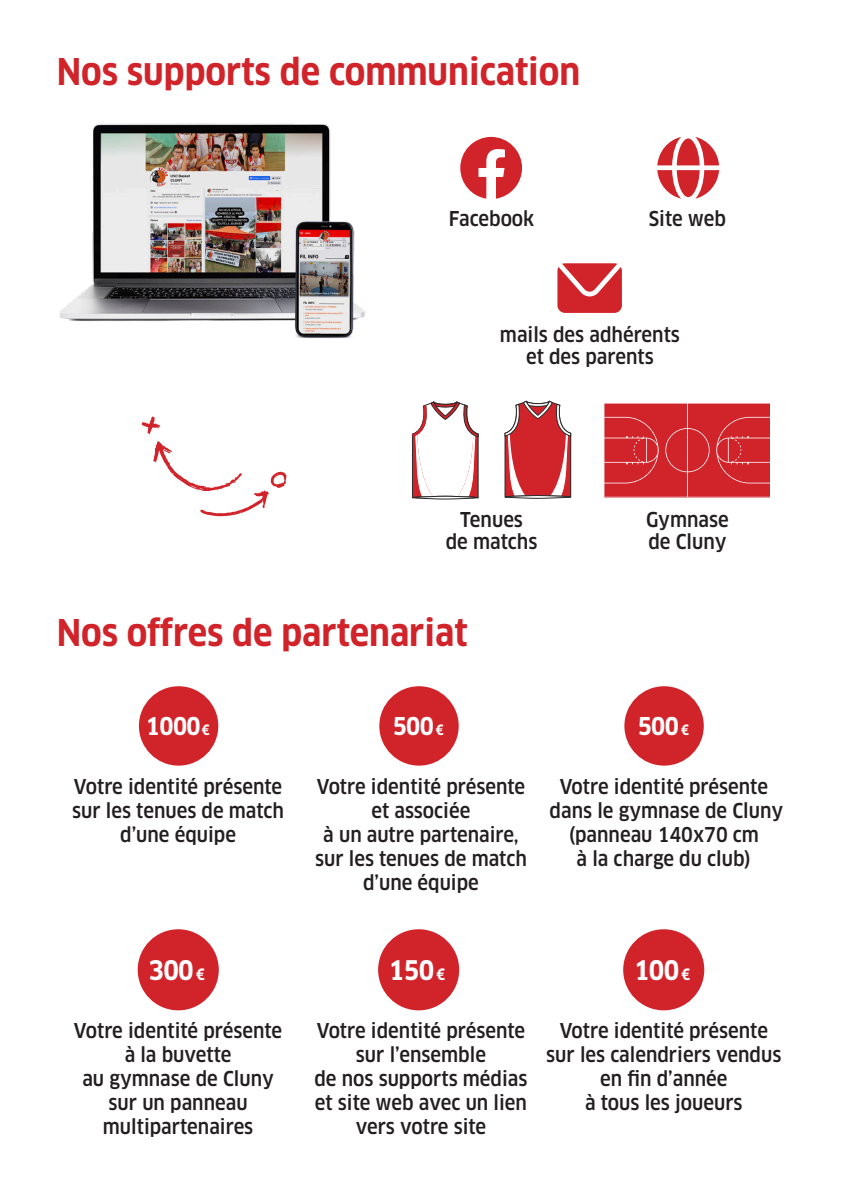
<style>
.page{position:relative;width:842px;height:1191px;background:#fff}
.page>*{position:absolute;margin:0;border:0;box-sizing:border-box;transform-origin:0 0}
.t1{font:700 condensed 36px "Clan OT";color:#d1232a}
.t2{font:700 condensed 26.4px "Clan OT";letter-spacing:-.025em;color:#fff}
.t3{font:700 condensed 24px "Clan OT";letter-spacing:-.025em;color:#fff}
.t4{font:500 condensed 20px/24px "Clan OT";color:#231f20;text-align:center}
.s1{font-size:14px}
.s2{font-size:15.4px}
</style>
<div class="page">
<svg style="left:460px;top:137px;width:62px;height:62px"></svg>
<svg style="left:657px;top:137px;width:62px;height:62px"></svg>
<img style="left:59px;top:123px;width:307px;height:215px">
<div style="left:412px;top:496px;width:66px;height:3px;border:1px solid #2b2929;border-radius:50%"></div>
<svg style="left:412px;top:401px;width:66px;height:97px"></svg>
<div style="left:505px;top:495px;width:66px;height:3px;border:1px solid #2b2929;border-radius:50%"></div>
<svg style="left:505px;top:401px;width:66px;height:96px"></svg>
<svg style="left:604px;top:403px;width:166px;height:94px;background:#d32e35"></svg>
<svg style="left:557px;top:263px;width:65px;height:50px;background:#d8444a"></svg>
<svg style="left:142px;top:416px;width:18px;height:18px"></svg>
<svg style="left:153px;top:441px;width:134px;height:75px"></svg>
<div style="left:139px;top:686px;width:79px;height:79px;background:#d1232a;border-radius:50%"></div>
<div style="left:379px;top:686px;width:80px;height:79px;background:#d1232a;border-radius:50%"></div>
<div style="left:624px;top:686px;width:80px;height:79px;background:#d1232a;border-radius:50%"></div>
<div style="left:138px;top:929px;width:81px;height:81px;background:#d1232a;border-radius:50%"></div>
<div style="left:378px;top:929px;width:81px;height:81px;background:#d1232a;border-radius:50%"></div>
<div style="left:623px;top:929px;width:81px;height:81px;background:#d1232a;border-radius:50%"></div>
<p class="t1" style="left:57px;top:51px;width:525px">Nos supports de communication</p>
<p class="t4" style="left:449px;top:207px;width:87px">Facebook</p>
<p class="t4" style="left:649px;top:206px;width:79px">Site web</p>
<p class="t4" style="left:500px;top:322px;width:181px">mails des adhérents</p>
<p class="t4" style="left:526px;top:344px;width:129px">et des parents</p>
<p class="t4" style="left:460px;top:508px;width:64px">Tenues</p>
<p class="t4" style="left:446px;top:530px;width:93px">de matchs</p>
<p class="t1" style="left:57px;top:612px;width:413px">Nos offres de partenariat</p>
<p class="t4" style="left:646px;top:508px;width:84px">Gymnase</p>
<p class="t4" style="left:648px;top:530px;width:80px">de Cluny</p>
<p class="t3" style="left:146px;top:712px;width:65px">1000<span class="s1">€</span></p>
<p class="t3" style="left:393px;top:712px;width:53px">500 <span class="s1">€</span></p>
<p class="t3" style="left:638px;top:712px;width:53px">500 <span class="s1">€</span></p>
<p class="t4" style="left:74px;top:774px;width:210px">Votre identité présente</p>
<p class="t4" style="left:72px;top:798px;width:213px">sur les tenues de match</p>
<p class="t4" style="left:120px;top:822px;width:117px">d’une équipe</p>
<p class="t4" style="left:317px;top:774px;width:210px">Votre identité présente</p>
<p class="t4" style="left:372px;top:798px;width:100px">et associée</p>
<p class="t4" style="left:323px;top:822px;width:197px">à un autre partenaire,</p>
<p class="t4" style="left:315px;top:846px;width:213px">sur les tenues de match</p>
<p class="t4" style="left:363px;top:870px;width:117px">d’une équipe</p>
<p class="t4" style="left:560px;top:774px;width:210px">Votre identité présente</p>
<p class="t4" style="left:550px;top:798px;width:235px">dans le gymnase de Cluny</p>
<p class="t4" style="left:569px;top:822px;width:192px">(panneau 140x70 cm</p>
<p class="t4" style="left:577px;top:846px;width:176px">à la charge du club)</p>
<p class="t2" style="left:148px;top:955px;width:58px">300 <span class="s2">€</span></p>
<p class="t2" style="left:389px;top:955px;width:58px">150 <span class="s2">€</span></p>
<p class="t2" style="left:634px;top:955px;width:58px">100 <span class="s2">€</span></p>
<p class="t4" style="left:74px;top:1019px;width:210px">Votre identité présente</p>
<p class="t4" style="left:125px;top:1043px;width:108px">à la buvette</p>
<p class="t4" style="left:82px;top:1067px;width:193px">au gymnase de Cluny</p>
<p class="t4" style="left:109px;top:1091px;width:140px">sur un panneau</p>
<p class="t4" style="left:103px;top:1115px;width:152px">multipartenaires</p>
<p class="t4" style="left:317px;top:1019px;width:210px">Votre identité présente</p>
<p class="t4" style="left:356px;top:1043px;width:132px">sur l’ensemble</p>
<p class="t4" style="left:314px;top:1067px;width:214px">de nos supports médias</p>
<p class="t4" style="left:315px;top:1091px;width:214px">et site web avec un lien vers votre site</p>
<p class="t4" style="left:560px;top:1019px;width:210px">Votre identité présente</p>
<p class="t4" style="left:546px;top:1043px;width:237px">sur les calendriers vendus en fin d’année</p>
<p class="t4" style="left:585px;top:1091px;width:159px">à tous les joueurs</p>
</div>
